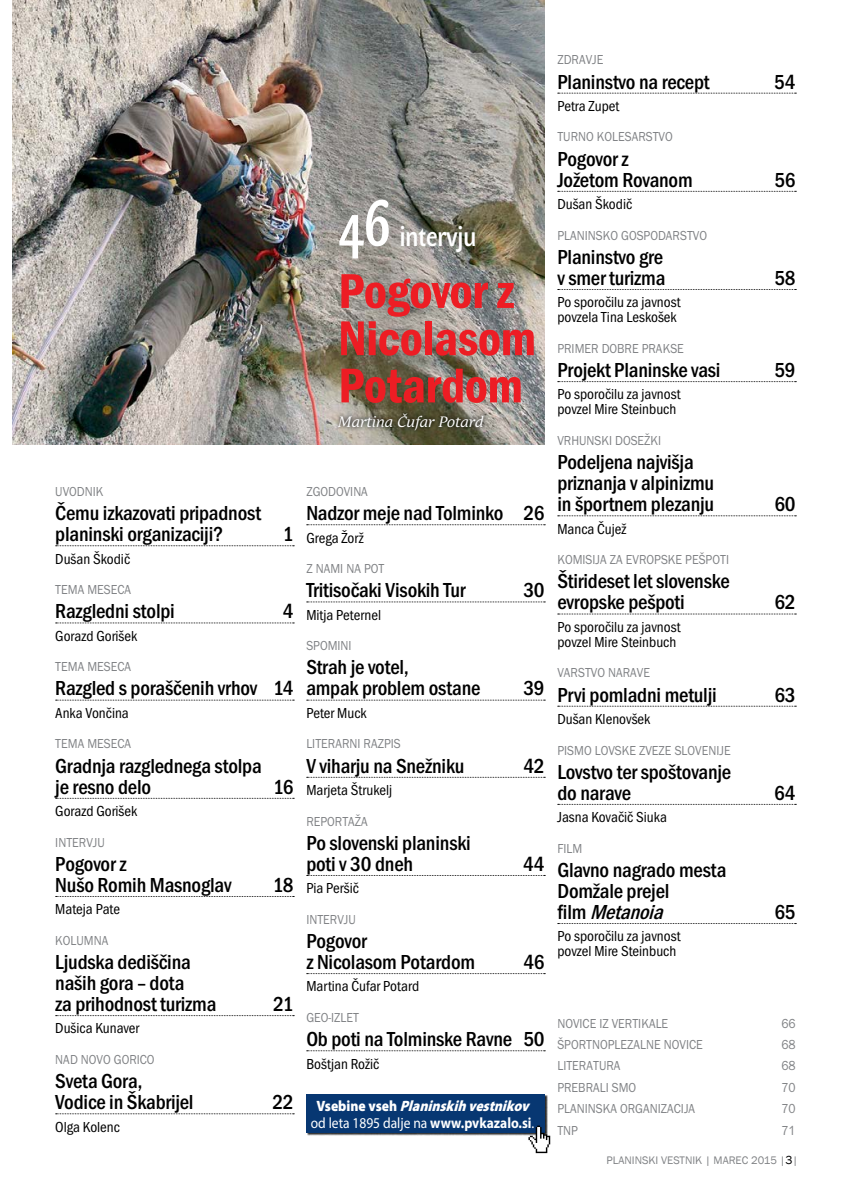
<style>
.page{position:relative;width:851px;height:1191px;background:#fff}
.page>*{position:absolute;margin:0;border:0;box-sizing:border-box;transform-origin:0 0}
.t1{font:63px "STF John Sans Cond Med CE";color:#fff}
.t2{font:600 condensed 50.55px/47.2px "Franklin Got Itc TEE";letter-spacing:-.01em;color:#ed1d24}
.t3{font:28.35px "STF John Sans Cond Med CE";color:#fff}
.t4{font:500 condensed 21px/21px "Franklin Got Itc TEE";letter-spacing:-.01em;color:#000}
.t5{font:condensed 15px/15px "Franklin Got Itc TEE";color:#000}
.t6{font:italic 900 15px/16.5px "Myriad Pro";color:#fff;text-align:center;scale:.9 1}
.t7{font:italic 15px "Andulka Book Pro";color:#fff}
.t8{font:13.5px "Franklin Got Itc TEE";color:#808285;scale:.9 1}
.t9{font:11.25px "Franklin Gothic";color:#808285}
.s1{font-style:normal}
.s2{font-weight:400;font-style:normal}
.s3{font-weight:700;font-style:normal}
.s4{font-style:italic}
.s5{font-size:12px;color:#000}
</style>
<div class="page">
<img style="left:13px;top:0;width:531px;height:444px">
<div style="left:307px;top:1095px;width:240px;height:41px;background:#000;opacity:.85"></div>
<div style="left:306px;top:1094px;width:238px;height:39px;background:#073772"></div>
<svg style="left:528px;top:1125px;width:22px;height:28px"></svg>
<svg style="left:56px;top:545px;width:238px;height:1px"></svg>
<svg style="left:56px;top:622px;width:238px;height:1px"></svg>
<svg style="left:56px;top:699px;width:238px;height:1px"></svg>
<svg style="left:56px;top:798px;width:238px;height:1px"></svg>
<svg style="left:56px;top:896px;width:238px;height:1px"></svg>
<svg style="left:56px;top:1015px;width:238px;height:1px"></svg>
<svg style="left:56px;top:1113px;width:238px;height:1px"></svg>
<svg style="left:334px;top:409px;width:154px;height:25px;background:#696754"></svg>
<svg style="left:307px;top:524px;width:238px;height:1px"></svg>
<svg style="left:307px;top:601px;width:238px;height:1px"></svg>
<svg style="left:307px;top:699px;width:238px;height:1px"></svg>
<svg style="left:307px;top:777px;width:238px;height:1px"></svg>
<svg style="left:307px;top:875px;width:238px;height:1px"></svg>
<svg style="left:307px;top:973px;width:238px;height:1px"></svg>
<svg style="left:307px;top:1050px;width:238px;height:1px"></svg>
<svg style="left:557px;top:93px;width:239px;height:1px"></svg>
<svg style="left:557px;top:191px;width:239px;height:1px"></svg>
<svg style="left:557px;top:289px;width:239px;height:1px"></svg>
<svg style="left:557px;top:381px;width:239px;height:1px"></svg>
<svg style="left:557px;top:515px;width:239px;height:1px"></svg>
<svg style="left:557px;top:613px;width:239px;height:1px"></svg>
<svg style="left:557px;top:706px;width:239px;height:1px"></svg>
<svg style="left:557px;top:804px;width:239px;height:1px"></svg>
<svg style="left:557px;top:923px;width:239px;height:1px"></svg>
<h1 class="t1" style="left:338px;top:187px;width:54px">46</h1>
<h3 class="t3" style="left:400px;top:219px;width:78px">intervju</h3>
<h2 class="t2" style="left:338px;top:268px;width:199px">Pogovor z<br>Nicolasom<br>Potardom</h2>
<p class="t7" style="left:338px;top:413px;width:147px">Martina Čufar Potard</p>
<p class="t8" style="left:55px;top:484px;width:55px">UVODNIK</p>
<p class="t4" style="left:55px;top:503px;width:207px">Čemu izkazovati pripadnost planinski organizaciji?</p>
<p class="t4" style="left:283px;top:524px;width:12px">1</p>
<p class="t5" style="left:55px;top:551px;width:76px">Dušan Škodič</p>
<p class="t8" style="left:55px;top:582px;width:86px">TEMA MESECA</p>
<p class="t4" style="left:55px;top:601px;width:121px">Razgledni stolpi</p>
<p class="t4" style="left:283px;top:601px;width:12px">4</p>
<p class="t5" style="left:55px;top:628px;width:83px">Gorazd Gorišek</p>
<p class="t8" style="left:55px;top:659px;width:86px">TEMA MESECA</p>
<p class="t4" style="left:55px;top:678px;width:240px">Razgled s poraščenih vrhov 14</p>
<p class="t5" style="left:55px;top:705px;width:75px">Anka Vončina</p>
<p class="t8" style="left:55px;top:736px;width:86px">TEMA MESECA</p>
<p class="t4" style="left:55px;top:755px;width:208px">Gradnja razglednega stolpa je resno delo</p>
<p class="t4" style="left:273px;top:776px;width:22px">16</p>
<p class="t5" style="left:55px;top:803px;width:83px">Gorazd Gorišek</p>
<p class="t8" style="left:55px;top:834px;width:56px">INTERVJU</p>
<p class="t4" style="left:55px;top:853px;width:178px">Pogovor z<br>Nušo Romih Masnoglav</p>
<p class="t5" style="left:55px;top:902px;width:66px">Mateja Pate</p>
<p class="t8" style="left:55px;top:932px;width:61px">KOLUMNA</p>
<p class="t4" style="left:55px;top:951px;width:162px">Ljudska dediščina naših gora – dota<br>za prihodnost turizma</p>
<p class="t5" style="left:55px;top:1021px;width:86px">Dušica Kunaver</p>
<p class="t8" style="left:55px;top:1052px;width:112px">NAD NOVO GORICO</p>
<p class="t4" style="left:55px;top:1070px;width:140px">Sveta Gora,<br>Vodice in Škabrijel</p>
<p class="t5" style="left:55px;top:1119px;width:66px">Olga Kolenc</p>
<p class="t4" style="left:272px;top:874px;width:22px">18</p>
<p class="t4" style="left:273px;top:993px;width:22px">21</p>
<p class="t4" style="left:272px;top:1091px;width:23px">22</p>
<p class="t8" style="left:306px;top:484px;width:70px">ZGODOVINA</p>
<p class="t4" style="left:306px;top:503px;width:240px">Nadzor meje nad Tolminko 26</p>
<p class="t5" style="left:306px;top:530px;width:59px">Grega Žorž</p>
<p class="t8" style="left:306px;top:561px;width:88px">Z NAMI NA POT</p>
<p class="t4" style="left:306px;top:580px;width:161px">Tritisočaki Visokih Tur</p>
<p class="t4" style="left:523px;top:580px;width:23px">30</p>
<p class="t5" style="left:306px;top:607px;width:76px">Mitja Peternel</p>
<p class="t8" style="left:306px;top:638px;width:52px">SPOMINI</p>
<p class="t4" style="left:306px;top:657px;width:176px">Strah je votel,<br>ampak problem ostane</p>
<p class="t4" style="left:523px;top:678px;width:23px">39</p>
<p class="t5" style="left:306px;top:705px;width:62px">Peter Muck</p>
<p class="t8" style="left:306px;top:736px;width:106px">LITERARNI RAZPIS</p>
<p class="t4" style="left:306px;top:755px;width:160px">V viharju na Snežniku</p>
<p class="t4" style="left:523px;top:755px;width:23px">42</p>
<p class="t5" style="left:306px;top:782px;width:87px">Marjeta Štrukelj</p>
<p class="t8" style="left:306px;top:813px;width:70px">REPORTAŽA</p>
<p class="t4" style="left:306px;top:832px;width:166px">Po slovenski planinski poti v 30 dneh</p>
<p class="t4" style="left:523px;top:853px;width:23px">44</p>
<p class="t5" style="left:306px;top:881px;width:54px">Pia Peršič</p>
<p class="t8" style="left:306px;top:911px;width:56px">INTERVJU</p>
<p class="t4" style="left:306px;top:930px;width:170px">Pogovor<br>z Nicolasom Potardom</p>
<p class="t4" style="left:523px;top:951px;width:23px">46</p>
<p class="t5" style="left:306px;top:979px;width:114px">Martina Čufar Potard</p>
<p class="t8" style="left:306px;top:1010px;width:60px">GEO-IZLET</p>
<p class="t4" style="left:306px;top:1028px;width:240px">Ob poti na Tolminske Ravne 50</p>
<p class="t5" style="left:306px;top:1056px;width:74px">Boštjan Rožič</p>
<p class="t6" style="left:311px;top:1097px;width:250px"><span class="s1">V s e b i n e v s e h</span> Planinskihvestnikov <span class="s2">od leta 1895 dalje na</span> <span class="s3">www.pvkazalo.si</span><span class="s2">.</span></p>
<p class="t8" style="left:557px;top:52px;width:53px">ZDRAVJE</p>
<p class="t4" style="left:557px;top:71px;width:154px">Planinstvo na recept</p>
<p class="t4" style="left:774px;top:71px;width:23px">54</p>
<p class="t5" style="left:557px;top:99px;width:63px">Petra Zupet</p>
<p class="t8" style="left:557px;top:129px;width:130px">TURNO KOLESARSTVO</p>
<p class="t4" style="left:557px;top:148px;width:137px">Pogovor z<br>Jožetom Rovanom</p>
<p class="t4" style="left:774px;top:169px;width:23px">56</p>
<p class="t5" style="left:557px;top:197px;width:76px">Dušan Škodič</p>
<p class="t8" style="left:557px;top:228px;width:168px">PLANINSKO GOSPODARSTVO</p>
<p class="t4" style="left:557px;top:246px;width:109px">Planinstvo gre v smer turizma</p>
<p class="t4" style="left:774px;top:267px;width:23px">58</p>
<p class="t5" style="left:557px;top:295px;width:125px">Po sporočilu za javnost povzela Tina Leskošek</p>
<p class="t8" style="left:557px;top:341px;width:142px">PRIMER DOBRE PRAKSE</p>
<p class="t4" style="left:557px;top:360px;width:165px">Projekt Planinske vasi</p>
<p class="t4" style="left:774px;top:360px;width:23px">59</p>
<p class="t5" style="left:557px;top:387px;width:125px">Po sporočilu za javnost povzel Mire Steinbuch</p>
<p class="t8" style="left:557px;top:433px;width:117px">VRHUNSKI DOSEŽKI</p>
<p class="t4" style="left:557px;top:452px;width:158px">Podeljena najvišja priznanja v alpinizmu in športnem plezanju</p>
<p class="t4" style="left:774px;top:494px;width:23px">60</p>
<p class="t5" style="left:557px;top:521px;width:71px">Manca Čujež</p>
<p class="t8" style="left:557px;top:552px;width:192px">KOMISIJA ZA EVROPSKE PEŠPOTI</p>
<p class="t4" style="left:557px;top:571px;width:174px">Štirideset let slovenske evropske pešpoti</p>
<p class="t4" style="left:774px;top:592px;width:23px">62</p>
<p class="t5" style="left:557px;top:619px;width:125px">Po sporočilu za javnost povzel Mire Steinbuch</p>
<p class="t8" style="left:557px;top:665px;width:105px">VARSTVO NARAVE</p>
<p class="t4" style="left:557px;top:684px;width:161px">Prvi pomladni metulji</p>
<p class="t4" style="left:774px;top:684px;width:23px">63</p>
<p class="t5" style="left:557px;top:711px;width:94px">Dušan Klenovšek</p>
<p class="t8" style="left:557px;top:742px;width:194px">PISMO LOVSKE ZVEZE SLOVENIJE</p>
<p class="t4" style="left:557px;top:761px;width:175px">Lovstvo ter spoštovanje do narave</p>
<p class="t4" style="left:774px;top:782px;width:23px">64</p>
<p class="t5" style="left:557px;top:810px;width:111px">Jasna Kovačič Siuka</p>
<p class="t8" style="left:557px;top:840px;width:29px">FILM</p>
<p class="t4" style="left:557px;top:859px;width:170px">Glavno nagrado mesta<br>Domžale prejel<br>f i l m <span class="s4">Metanoia</span></p>
<p class="t5" style="left:557px;top:929px;width:125px">Po sporočilu za javnost povzel Mire Steinbuch</p>
<p class="t4" style="left:774px;top:901px;width:23px">65</p>
<p class="t8" style="left:557px;top:1015px;width:125px">NOVICE IZ VERTIKALE</p>
<p class="t8" style="left:781px;top:1015px;width:17px">66</p>
<p class="t8" style="left:557px;top:1037px;width:163px">ŠPORTNOPLEZALNE NOVICE</p>
<p class="t8" style="left:781px;top:1037px;width:17px">68</p>
<p class="t8" style="left:557px;top:1058px;width:72px">LITERATURA</p>
<p class="t8" style="left:781px;top:1058px;width:17px">68</p>
<p class="t8" style="left:557px;top:1079px;width:89px">PREBRALI SMO</p>
<p class="t8" style="left:781px;top:1079px;width:17px">70</p>
<p class="t8" style="left:557px;top:1101px;width:155px">PLANINSKA ORGANIZACIJA</p>
<p class="t8" style="left:781px;top:1101px;width:17px">70</p>
<p class="t8" style="left:557px;top:1122px;width:24px">TNP</p>
<p class="t8" style="left:781px;top:1122px;width:17px">71</p>
<p class="t9" style="left:606px;top:1153px;width:193px">PLANINSKI VESTNIK | MAREC 2015 |<span class="s5">3</span>|</p>
</div>
